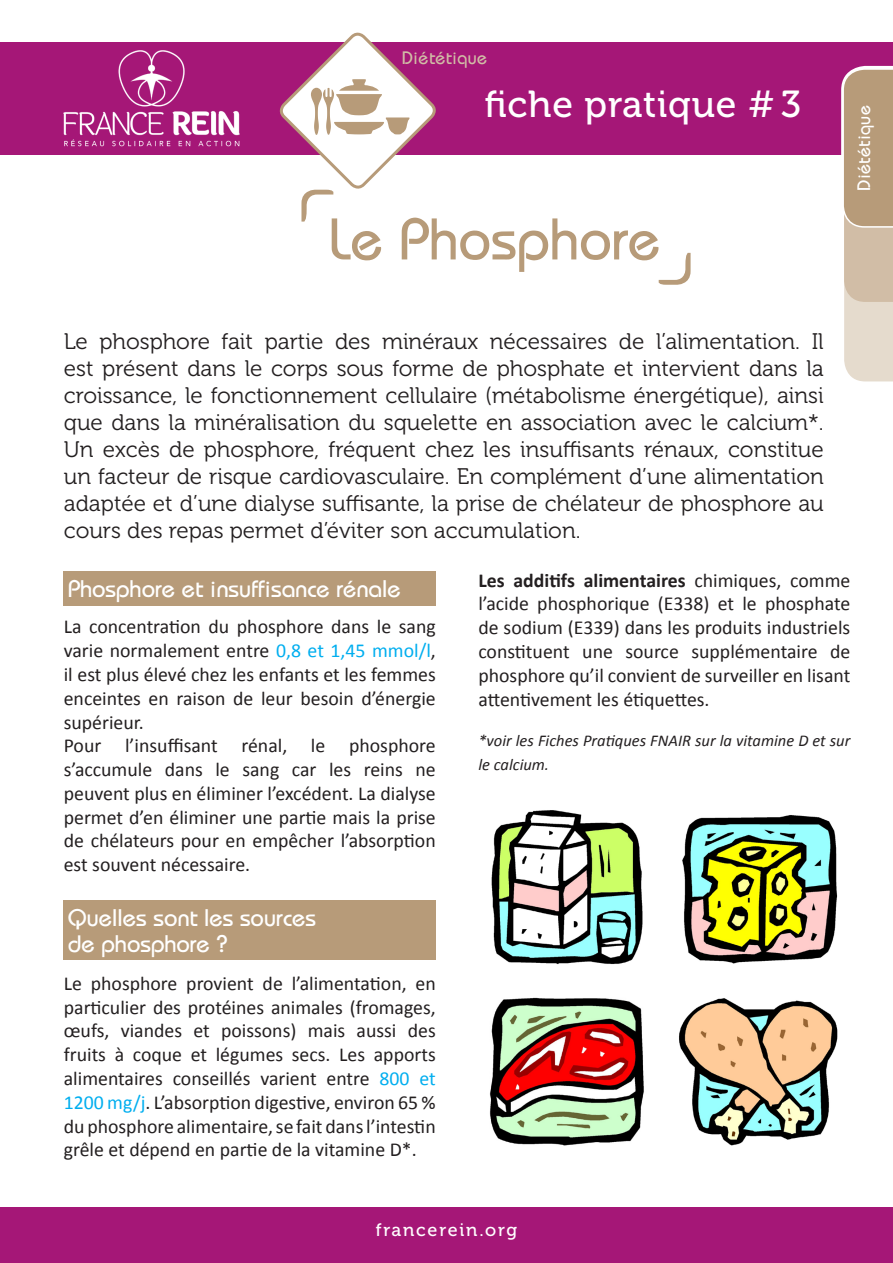
<style>
.page{position:relative;width:893px;height:1263px;background:#fff}
.page>*{position:absolute;margin:0;border:0;box-sizing:border-box;transform-origin:0 0}
.t1{font:58.5px "Bauhaus";color:#b79b79}
.t2{font:37.5px "Museo 500";letter-spacing:.02em;color:#fff}
.t3{font:24px "Bauhaus";color:#fff}
.t4{font:22.5px/27px "Museo 300";color:#231f20;text-align:justify}
.t5{font:19.8px/23.7px "Calibri";color:#231f20;text-align:justify}
.t6{font:18px "Museo 500";letter-spacing:.1em;color:#fff}
.t7{font:18px "Bauhaus";letter-spacing:.02em;color:#fff}
.t8{font:18px "Bauhaus";letter-spacing:.02em;color:#d1bda6}
.t9{font:italic 16.5px/23.7px "Calibri";color:#231f20}
.s1{color:#00aeef}
.s2{font-weight:700}
</style>
<div class="page">
<div style="left:0;top:43px;width:893px;height:112px;background:#a51777"></div>
<div style="left:0;top:1207px;width:893px;height:56px;background:#a51777"></div>
<svg style="left:841px;top:65px;width:52px;height:317px"></svg>
<img style="left:64px;top:51px;width:176px;height:96px">
<svg style="left:278px;top:32px;width:160px;height:190px"></svg>
<svg style="left:659px;top:253px;width:32px;height:32px"></svg>
<div style="left:64px;top:572px;width:372px;height:34px;background:#b79b79"></div>
<div style="left:64px;top:900px;width:372px;height:60px;background:#b79b79"></div>
<img style="left:491px;top:810px;width:152px;height:155px">
<img style="left:490px;top:997px;width:154px;height:149px">
<img style="left:682px;top:815px;width:156px;height:149px">
<img style="left:679px;top:998px;width:159px;height:148px">
<p class="t8" style="left:402px;top:46px;width:87px">Diététique</p>
<p class="t2" style="left:485px;top:84px;width:318px">fiche pratique # 3</p>
<p class="t1" style="left:328px;top:203px;width:334px">Le Phosphore</p>
<p class="t4" style="left:64px;top:329px;width:762px">Le phosphore fait partie des minéraux nécessaires de l’alimentation. Il est présent dans le corps sous forme de phosphate et intervient dans la croissance, le fonctionnement cellulaire (métabolisme énergétique), ainsi que dans la minéralisation du squelette en association avec le calcium*.<br>Un excès de phosphore, fréquent chez les insuffisants rénaux, constitue un facteur de risque cardiovasculaire. En complément d’une alimentation adaptée et d’une dialyse suffisante, la prise de chélateur de phosphore au cours des repas permet d’éviter son accumulation.</p>
<p class="t7" style="left:853px;top:191px;width:87px;rotate:-90deg">Diététique</p>
<p class="t3" style="left:68px;top:574px;width:334px">Phosphore et insuffisance rénale</p>
<p class="t5" style="left:64px;top:615px;width:374px">La concentration du phosphore dans le sang varie normalement entre <span class="s1">0,8 et 1,45 mmol/l</span>, il est plus élevé chez les enfants et les femmes enceintes en raison de leur besoin d’énergie supérieur.</p>
<p class="t5" style="left:64px;top:734px;width:373px">Pour l’insuffisant rénal, le phosphore s’accumule dans le sang car les reins ne peuvent plus en éliminer l’excédent. La dialyse permet d’en éliminer une partie mais la prise de chélateurs pour en empêcher l’absorption est souvent nécessaire.</p>
<p class="t3" style="left:68px;top:903px;width:249px">Quelles sont les sources</p>
<p class="t3" style="left:68px;top:928px;width:161px">de phosphore ?</p>
<p class="t5" style="left:64px;top:971px;width:374px">Le phosphore provient de l’alimentation, en particulier des protéines animales (fromages, œufs, viandes et poissons) mais aussi des fruits à coque et légumes secs. Les apports alimentaires conseillés varient entre <span class="s1">800 et 1200 mg/j</span>. L’absorption digestive, environ 65 % du phosphore alimentaire, se fait dans l’intestin grêle et dépend en partie de la vitamine D*.</p>
<p class="t5" style="left:478px;top:568px;width:374px"><span class="s2">Les additifs alimentaires</span> chimiques, comme l’acide phosphorique (E338) et le phosphate de sodium (E339) dans les produits industriels constituent une source supplémentaire de phosphore qu’il convient de surveiller en lisant attentivement les étiquettes.</p>
<p class="t9" style="left:478px;top:728px;width:374px">*voir les Fiches Pratiques FNAIR sur la vitamine D et sur le calcium.</p>
<p class="t6" style="left:376px;top:1219px;width:143px">francerein.org</p>
</div>
